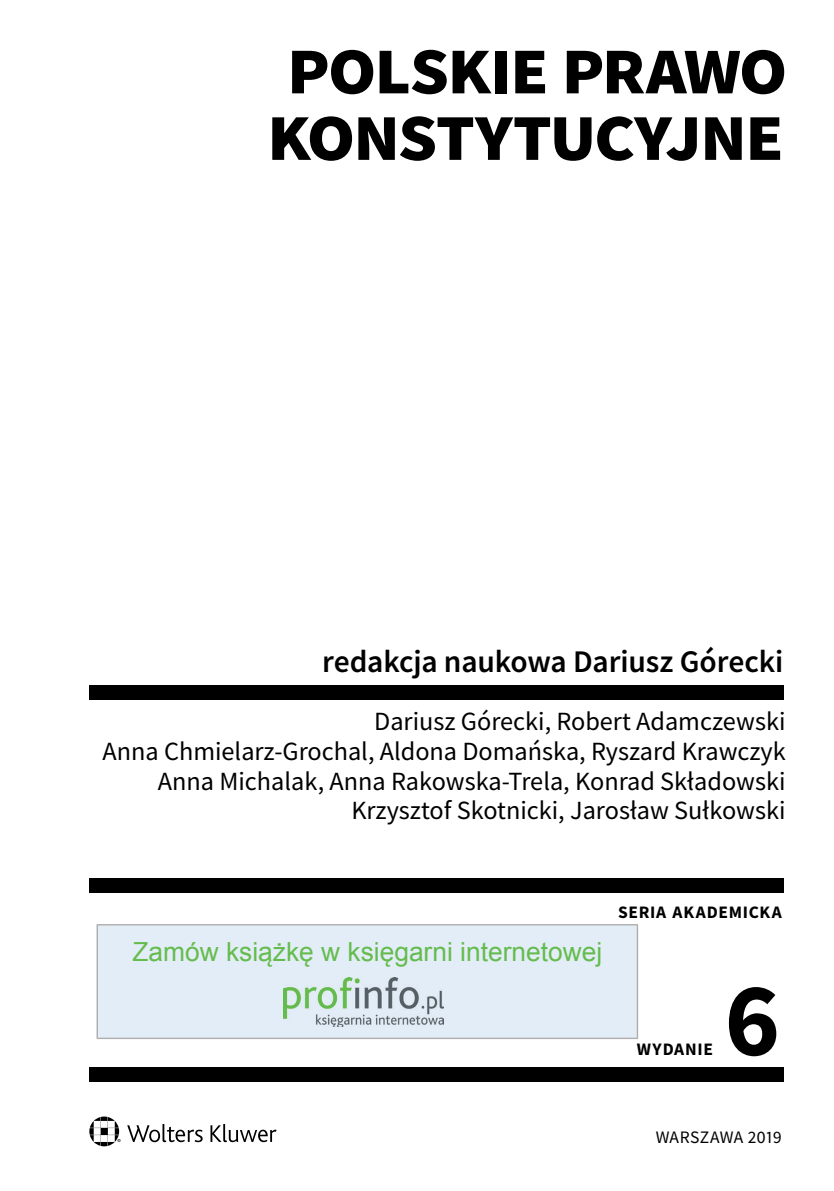
<style>
.page{position:relative;width:834px;height:1191px;background:#fff}
.page>*{position:absolute;margin:0;border:0;box-sizing:border-box;transform-origin:0 0}
.t1{font:700 105px "Source Sans Pro";color:#000}
.t2{font:700 80.5px/66.5px "Source Sans Pro";letter-spacing:-.04em;color:#000}
.t3{font:600 31.5px "Source Sans Pro";letter-spacing:-.005em;color:#000}
.t4{font:26.25px/29.8px "Source Sans Pro";color:#000;text-align:right}
.t5{font:26.25px "Arial";color:#65bc4e}
.t6{font:700 17.5px "Source Sans Pro";letter-spacing:.04em;color:#000}
.t7{font:17.5px "Source Sans Pro";letter-spacing:.01em;color:#000}
</style>
<div class="page">
<div style="left:89px;top:685px;width:695px;height:14px;background:#000"></div>
<div style="left:89px;top:1067px;width:695px;height:14px;background:#000"></div>
<div style="left:89px;top:878px;width:695px;height:15px;background:#000"></div>
<svg style="left:89px;top:1116px;width:187px;height:30px"></svg>
<svg style="left:96px;top:924px;width:542px;height:115px;background:#e0eaf3"></svg>
<div style="left:105px;top:941px;width:524px;height:35px;background:#e3edf7"></div>
<div style="left:284px;top:977px;width:166px;height:52px;background:#e3edf7"></div>
<img style="left:284px;top:977px;width:159px;height:50px">
<h2 class="t2" style="left:266px;top:32px;width:523px">Polskie prawo konstytucyjne</h2>
<p class="t3" style="left:322px;top:640px;width:462px">redakcja naukowa Dariusz Górecki</p>
<p class="t4" style="left:102px;top:706px;width:684px">Dariusz Górecki, Robert Adamczewski<br>Anna Chmielarz-Grochal, Aldona Domańska, Ryszard Krawczyk Anna Michalak, Anna Rakowska-Trela, Konrad Składowski Krzysztof Skotnicki, Jarosław Sułkowski</p>
<p class="t5" style="left:132px;top:934px;width:471px">Zamów książkę w księgarni internetowej</p>
<p class="t6" style="left:618px;top:900px;width:165px">SERIA AKADEMICKA</p>
<p class="t6" style="left:637px;top:1037px;width:77px">WYDANIE</p>
<h1 class="t1" style="left:722px;top:949px;width:61px">6</h1>
<p class="t7" style="left:655px;top:1125px;width:128px">WARSZAWA 2019</p>
</div>
